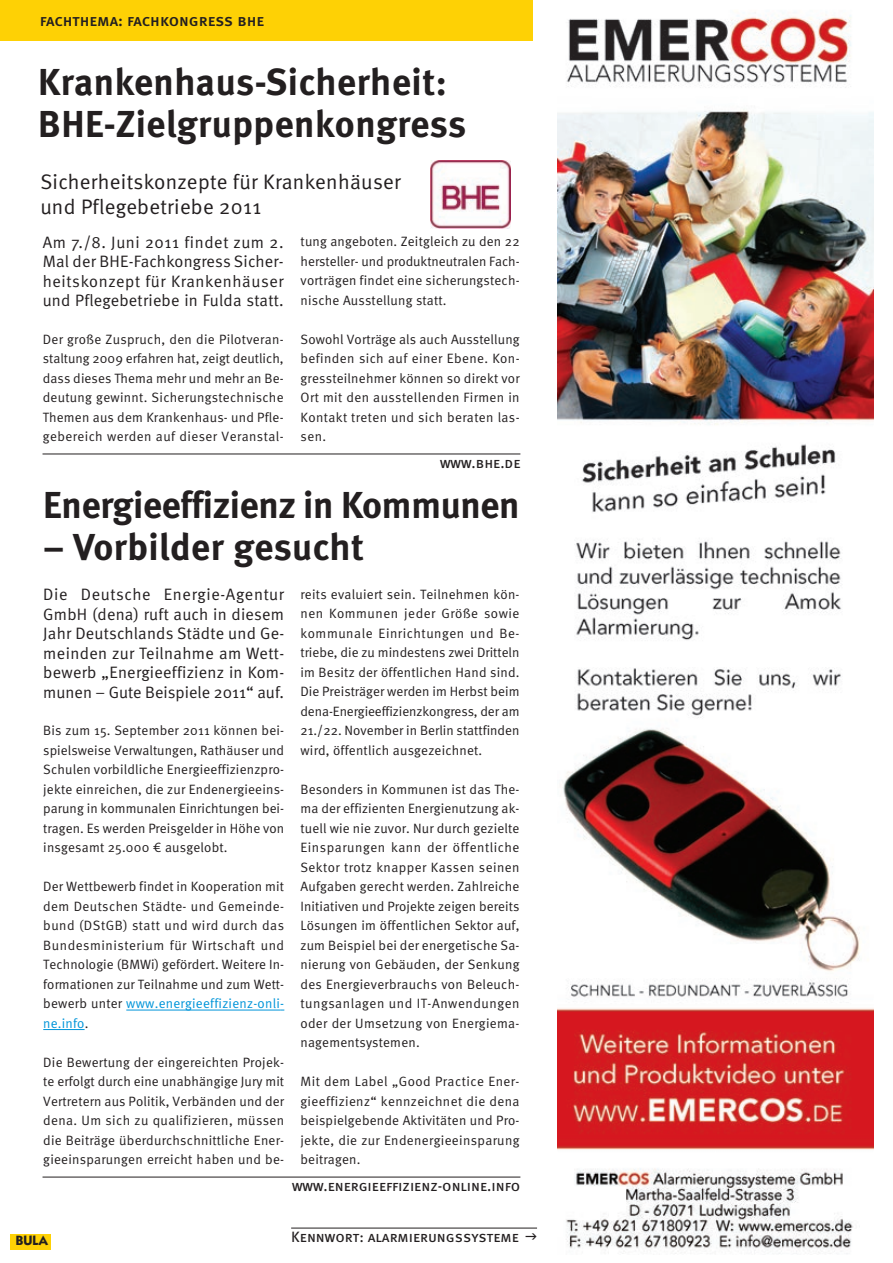
<style>
.page{position:relative;width:893px;height:1263px;background:#fff}
.page>*{position:absolute;margin:0;border:0;box-sizing:border-box;transform-origin:0 0}
.t1{font:700 37.5px/42px "Meta";letter-spacing:.01em;color:#231f20}
.t2{font:21px/25.2px "Meta Normal";letter-spacing:.015em;color:#231f20}
.t3{font:16.5px/19.5px "Meta Normal";letter-spacing:.015em;color:#231f20;text-align:justify}
.t4{font:16.5px "Meta Medium Caps";letter-spacing:-.01em;color:#231f20}
.t5{font:15px "Meta Book Caps";color:#231f20}
.t6{font:13.5px/19.5px "Meta Normal";letter-spacing:.015em;color:#231f20;text-align:justify}
.t7{font:700 13.5px "Itc Kabel LT";color:#231f20}
.s1{color:#0095d9}
</style>
<div class="page">
<hr style="left:43px;top:1177px;width:477px;height:1px;background:#231f20">
<hr style="left:43px;top:454px;width:477px;height:1px;background:#231f20">
<div style="left:0;top:0;width:533px;height:41px;background:#fed105"></div>
<div style="left:11px;top:1234px;width:40px;height:15px;background:#fed105"></div>
<img style="left:558px;top:15px;width:315px;height:1239px">
<hr style="left:291px;top:1228px;width:246px;height:1px;background:#231f20">
<img style="left:431px;top:161px;width:80px;height:68px">
<hr style="left:126px;top:1010px;width:154px;height:1px;background:#0095d9">
<hr style="left:43px;top:1029px;width:42px;height:1px;background:#0095d9">
<p class="t4" style="left:40px;top:14px;width:226px">fachthema: fachkongress bhe</p>
<h1 class="t1" style="left:38px;top:61px;width:429px">Krankenhaus-Sicherheit:<br>BHE-Zielgruppenkongress</h1>
<h2 class="t2" style="left:40px;top:172px;width:362px">Sicherheitskonzepte für Krankenhäuser und Pflegebetriebe 2011</h2>
<p class="t3" style="left:43px;top:234px;width:242px">Am 7./8. Juni 2011 findet zum 2.<br>Mal der BHE-Fachkongress Sicher&shy;heitskonzept für Krankenhäuser und Pflegebetriebe in Fulda statt.</p>
<p class="t6" style="left:43px;top:330px;width:242px">Der große Zuspruch, den die Pilotveran&shy;staltung 2009 erfahren hat, zeigt deutlich, dass dieses Thema mehr und mehr an Be&shy;deutung gewinnt. Sicherungstechnische Themen aus dem Krankenhaus- und Pfle&shy;gebereich werden auf dieser Veranstal-</p>
<p class="t6" style="left:301px;top:233px;width:221px">tung angeboten. Zeitgleich zu den 22 hersteller- und produktneutralen Fach&shy;vorträgen findet eine sicherungstech&shy;nische Ausstellung statt.</p>
<p class="t6" style="left:301px;top:330px;width:221px">Sowohl Vorträge als auch Ausstellung befinden sich auf einer Ebene. Kon&shy;gressteilnehmer können so direkt vor Ort mit den ausstellenden Firmen in Kontakt treten und sich beraten las&shy;sen.</p>
<p class="t5" style="left:440px;top:458px;width:82px">www.bhe.de</p>
<h1 class="t1" style="left:43px;top:483px;width:478px">Energieeffizienz in Kommunen</h1>
<h1 class="t1" style="left:43px;top:525px;width:322px">– Vorbilder gesucht</h1>
<p class="t3" style="left:43px;top:586px;width:242px">Die Deutsche Energie-Agentur GmbH (dena) ruft auch in diesem Jahr Deutschlands Städte und Ge&shy;meinden zur Teilnahme am Wett&shy;bewerb „Energieeffizienz in Kom&shy;munen – Gute Beispiele 2011“ auf.</p>
<p class="t6" style="left:43px;top:722px;width:242px">Bis zum 15. September 2011 können bei&shy;spielsweise Verwaltungen, Rathäuser und Schulen vorbildliche Energieeffizienzpro&shy;jekte einreichen, die zur Endenergieeins&shy;parung in kommunalen Einrichtungen bei&shy;tragen. Es werden Preisgelder in Höhe von insgesamt 25.000 € ausgelobt.</p>
<p class="t6" style="left:43px;top:878px;width:242px">Der Wettbewerb findet in Kooperation mit dem Deutschen Städte- und Gemeinde&shy;bund (DStGB) statt und wird durch das Bundesministerium für Wirtschaft und Technologie (BMWi) gefördert. Weitere In&shy;formationen zur Teilnahme und zum Wett&shy;bewerb unter <span class="s1">www.energieeffizienz-onli&shy;ne.info</span>.</p>
<p class="t6" style="left:43px;top:1053px;width:242px">Die Bewertung der eingereichten Projek&shy;te erfolgt durch eine unabhängige Jury mit Vertretern aus Politik, Verbänden und der dena. Um sich zu qualifizieren, müssen die Beiträge überdurchschnittliche Ener&shy;gieeinsparungen erreicht haben und be-</p>
<p class="t6" style="left:300px;top:585px;width:221px">reits evaluiert sein. Teilnehmen kön&shy;nen Kommunen jeder Größe sowie kommunale Einrichtungen und Be&shy;triebe, die zu mindestens zwei Dritteln im Besitz der öffentlichen Hand sind.<br>Die Preisträger werden im Herbst beim dena-Energieeffizienzkongress, der am 21./22. November in Berlin stattfinden wird, öffentlich ausgezeichnet.</p>
<p class="t6" style="left:300px;top:780px;width:221px">Besonders in Kommunen ist das The&shy;ma der effizienten Energienutzung ak&shy;tuell wie nie zuvor. Nur durch gezielte Einsparungen kann der öffentliche Sektor trotz knapper Kassen seinen Aufgaben gerecht werden. Zahlreiche Initiativen und Projekte zeigen bereits Lösungen im öffentlichen Sektor auf, zum Beispiel bei der energetische Sa&shy;nierung von Gebäuden, der Senkung des Energieverbrauchs von Beleuch&shy;tungsanlagen und IT-Anwendungen oder der Umsetzung von Energiema&shy;nagementsystemen.</p>
<p class="t6" style="left:300px;top:1073px;width:221px">Mit dem Label „Good Practice Ener&shy;gieeffizienz“ kennzeichnet die dena beispielgebende Aktivitäten und Pro&shy;jekte, die zur Endenergieeinsparung beitragen.</p>
<p class="t7" style="left:16px;top:1232px;width:34px">BULA</p>
<p class="t5" style="left:292px;top:1181px;width:230px">www.energieeffizienz-online.info</p>
<p class="t5" style="left:291px;top:1232px;width:229px">Kennwort: alarmierungssysteme</p>
</div>
